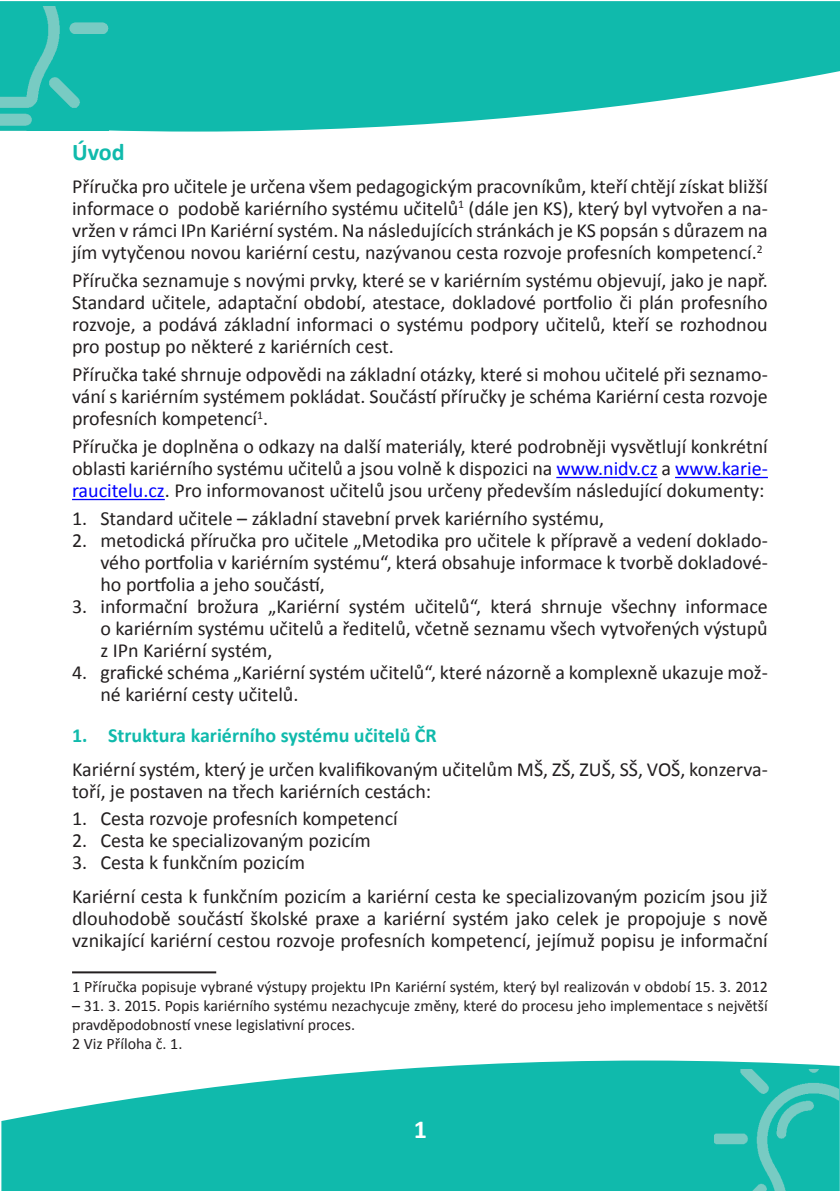
<style>
.page{position:relative;width:840px;height:1191px;background:#fff}
.page>*{position:absolute;margin:0;border:0;box-sizing:border-box;transform-origin:0 0}
.t1{font:700 26px "Calibri";color:#fff}
.KS_-_nadpis1{font:700 24px "Calibri";color:#10baac}
.Normální{font:20px/22px "Calibri";color:#231f20;text-align:justify}
.Normální1{font:20px/22px "Calibri";color:#231f20}
.t2{font:700 20px "Calibri";color:#10baac}
.t3{font:16px/19.2px "Calibri";color:#231f20}
.s1{color:#00f}
</style>
<div class="page">
<svg style="left:0;top:1px;width:839px;height:131px;background:#31c3b7"></svg>
<img style="left:0;top:6px;width:109px;height:124px">
<svg style="left:1px;top:1060px;width:838px;height:131px;background:#32c3b7"></svg>
<img style="left:714px;top:1069px;width:124px;height:122px">
<hr style="left:556px;top:477px;width:101px;height:1px;background:#00f">
<hr style="left:674px;top:477px;width:93px;height:1px;background:#00f">
<hr style="left:72px;top:499px;width:93px;height:1px;background:#00f">
<hr style="left:72px;top:971px;width:144px;height:2px;background:#231f20">
<p class="KS_-_nadpis1" style="left:72px;top:136px;width:54px">Úvod</p>
<p class="Normální" style="left:72px;top:176px;width:697px">Příručka pro učitele je určena všem pedagogickým pracovníkům, kteří chtějí získat bližší informace o podobě kariérního systému učitelů<sup>1</sup> (dále jen KS), který byl vytvořen a na&shy;vržen v rámci IPn Kariérní systém. Na následujících stránkách je KS popsán s důrazem na jím vytyčenou novou kariérní cestu, nazývanou cesta rozvoje profesních kompetencí.<sup>2</sup></p>
<p class="Normální" style="left:72px;top:270px;width:697px">Příručka seznamuje s novými prvky, které se v kariérním systému objevují, jako je např.<br>Standard učitele, adaptační období, atestace, dokladové portfolio či plán profesního rozvoje, a podává základní informaci o systému podpory učitelů, kteří se rozhodnou pro postup po některé z kariérních cest.</p>
<p class="Normální" style="left:72px;top:364px;width:697px">Příručka také shrnuje odpovědi na základní otázky, které si mohou učitelé při seznamo&shy;vání s kariérním systémem pokládat. Součástí příručky je schéma Kariérní cesta rozvoje profesních kompetencí<sup>1</sup>.</p>
<p class="Normální" style="left:72px;top:436px;width:697px">Příručka je doplněna o odkazy na další materiály, které podrobněji vysvětlují konkrétní oblasti kariérního systému učitelů a jsou volně k dispozici na <span class="s1">www.nidv.cz</span> a <span class="s1">www.karie&shy;raucitelu.cz</span>. Pro informovanost učitelů jsou určeny především následující dokumenty:</p>
<p class="Normální" style="left:72px;top:508px;width:533px">1. Standard učitele – základní stavební prvek kariérního systému,</p>
<p class="Normální" style="left:100px;top:530px;width:668px;text-indent:-28px">2. metodická příručka pro učitele „Metodika pro učitele k přípravě a vedení doklado&shy;vého portfolia v kariérním systému“, která obsahuje informace k tvorbě dokladové&shy;ho portfolia a jeho součástí,</p>
<p class="Normální" style="left:100px;top:596px;width:668px;text-indent:-28px">3. informační brožura „Kariérní systém učitelů“, která shrnuje všechny informace o kariérním systému učitelů a ředitelů, včetně seznamu všech vytvořených výstupů z IPn Kariérní systém,</p>
<p class="Normální" style="left:100px;top:662px;width:668px;text-indent:-28px">4. grafické schéma „Kariérní systém učitelů“, které názorně a komplexně ukazuje mož&shy;né kariérní cesty učitelů.</p>
<p class="t2" style="left:72px;top:723px;width:366px">1. Struktura kariérního systému učitelů ČR</p>
<p class="Normální1" style="left:72px;top:758px;width:697px">Kariérní systém, který je určen kvalifikovaným učitelům MŠ, ZŠ, ZUŠ, SŠ, VOŠ, konzerva&shy;toří, je postaven na třech kariérních cestách:</p>
<p class="Normální" style="left:72px;top:808px;width:327px">1. Cesta rozvoje profesních kompetencí</p>
<p class="Normální" style="left:72px;top:830px;width:300px">2. Cesta ke specializovaným pozicím</p>
<p class="Normální" style="left:72px;top:852px;width:234px">3. Cesta k funkčním pozicím</p>
<p class="Normální1" style="left:72px;top:885px;width:697px;text-align:justify">Kariérní cesta k funkčním pozicím a kariérní cesta ke specializovaným pozicím jsou již dlouhodobě součástí školské praxe a kariérní systém jako celek je propojuje s nově vznikající kariérní cestou rozvoje profesních kompetencí, jejímuž popisu je informační</p>
<p class="t3" style="left:72px;top:976px;width:697px">1 Příručka popisuje vybrané výstupy projektu IPn Kariérní systém, který byl realizován v období 15. 3. 2012</p>
<p class="t3" style="left:72px;top:996px;width:697px">– 31. 3. 2015. Popis kariérního systému nezachycuje změny, které do procesu jeho implementace s největší pravděpodobností vnese legislativní proces.</p>
<p class="t3" style="left:72px;top:1034px;width:112px">2 Viz Příloha č. 1.</p>
<h1 class="t1" style="left:414px;top:1113px;width:15px">1</h1>
</div>
